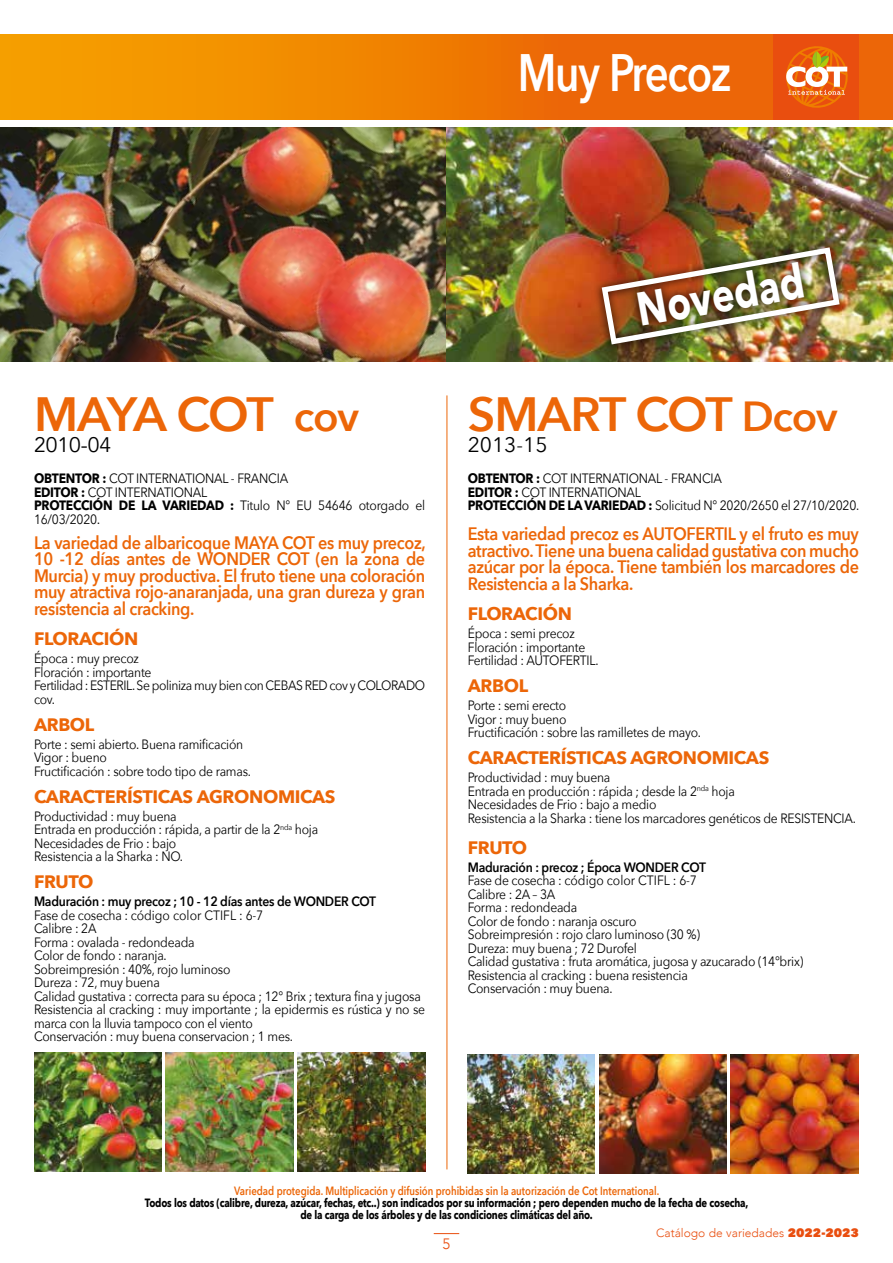
<style>
.page{position:relative;width:893px;height:1263px;background:#fff}
.page>*{position:absolute;margin:0;border:0;box-sizing:border-box;transform-origin:0 0}
.t1{font:600 52.5px "Avenir Next";letter-spacing:-.03em;color:#fff;scale:.8 1}
.t2{font:600 48px "Avenir Next";letter-spacing:-.03em;color:#ec6608}
.t3{font:700 47.25px "Avenir Next";color:#fff;scale:.8 1}
.t4{font:21px "Avenir";color:#000}
.t5{font:21px "Avenir Next";color:#000}
.t6{font:600 18px/16.5px "Avenir Next";letter-spacing:-.02em;color:#ec6608;text-align:justify;scale:.9 1}
.t7{font:700 18px "Avenir Next";letter-spacing:-.02em;color:#ec6608}
.t8{font:300 15px "Avenir";color:#e94e0f}
.t9{font:13.5px/13.5px "Avenir Next";letter-spacing:-.02em;color:#000;scale:.9 1}
.t10{font:600 13.5px "Avenir Next";letter-spacing:-.02em;color:#000;scale:.9 1}
.t11{font:700 12px/12px "Avenir Next";letter-spacing:-.02em;color:#000;text-align:center;scale:.8 1}
.t12{font:600 12px "Avenir Next";color:#ec6608;scale:.8 1}
.t13{font:300 12px "Avenir";color:#e94e0f}
.s1{font-size:42px}
.s2{font-weight:700}
.s3{font-family:"Avenir Next";font-weight:800}
</style>
<div class="page">
<svg style="left:434px;top:1233px;width:25px;height:1px"></svg>
<svg style="left:0;top:34px;width:893px;height:85px;background:#ef7e02"></svg>
<img style="left:0;top:128px;width:446px;height:233px">
<img style="left:34px;top:1052px;width:128px;height:119px">
<img style="left:166px;top:1052px;width:127px;height:119px">
<img style="left:298px;top:1052px;width:127px;height:119px">
<hr style="left:446px;top:395px;width:1px;height:774px;background:#ec6608">
<img style="left:446px;top:128px;width:447px;height:233px">
<img style="left:467px;top:1054px;width:128px;height:120px">
<img style="left:599px;top:1054px;width:128px;height:120px">
<img style="left:731px;top:1054px;width:127px;height:120px">
<div style="left:593px;top:239px;width:255px;height:114px;background:#000;opacity:.75"></div>
<img style="left:599px;top:244px;width:244px;height:103px">
<div style="left:774px;top:34px;width:85px;height:85px;background:#e94e0f"></div>
<svg style="left:786px;top:46px;width:62px;height:62px"></svg>
<h1 class="t1" style="left:518px;top:27px;width:268px">Muy Precoz</h1>
<h2 class="t2" style="left:34px;top:373px;width:326px">MAYA COT <span class="s1">cov</span></h2>
<h3 class="t4" style="left:34px;top:432px;width:79px">2010-04</h3>
<p class="t9" style="left:34px;top:471px;width:436px"><span class="s2">OBTENTOR :</span> COT INTERNATIONAL - FRANCIA<br><span class="s2">EDITOR :</span> COT INTERNATIONAL<br><span class="s2">PROTECCIÓN DE LA VARIEDAD :</span> Titulo N° EU 54646 otorgado el 16/03/2020.</p>
<h3 class="t6" style="left:34px;top:534px;width:437px">La variedad de albaricoque MAYA COT es muy precoz, 10 -12 días antes de WONDER COT (en la zona de Murcia) y muy productiva. El fruto tiene una coloración muy atractiva rojo-anaranjada, una gran dureza y gran resistencia al cracking.</h3>
<h3 class="t7" style="left:34px;top:623px;width:106px">FLORACIÓN</h3>
<p class="t9" style="left:34px;top:651px;width:436px">Época : muy precoz<br>Floración : importante<br>Fertilidad : ESTERIL. Se poliniza muy bien con CEBAS RED cov y COLORADO cov.</p>
<h3 class="t7" style="left:34px;top:709px;width:62px">ARBOL</h3>
<p class="t9" style="left:34px;top:737px;width:243px">Porte : semi abierto. Buena ramificación<br>Vigor : bueno<br>Fructificación : sobre todo tipo de ramas.</p>
<h3 class="t7" style="left:34px;top:781px;width:303px">CARACTERÍSTICAS AGRONOMICAS</h3>
<p class="t9" style="left:34px;top:809px;width:317px">Productividad : muy buena<br>Entrada en producción : rápida, a partir de la 2<sup>nda</sup> hoja Necesidades de Frio : bajo<br>Resistencia a la Sharka : NO.</p>
<h3 class="t7" style="left:34px;top:866px;width:61px">FRUTO</h3>
<p class="t10" style="left:34px;top:890px;width:382px">Maduración : muy precoz ; 10 - 12 días antes de WONDER COT</p>
<p class="t9" style="left:34px;top:908px;width:436px">Fase de cosecha : código color CTIFL : 6-7<br>Calibre : 2A<br>Forma : ovalada - redondeada<br>Color de fondo : naranja.<br>Sobreimpresión : 40%, rojo luminoso<br>Dureza : 72, muy buena<br>Calidad gustativa : correcta para su época ; 12° Brix ; textura fina y jugosa Resistencia al cracking : muy importante ; la epidermis es rústica y no se marca con la lluvia tampoco con el viento<br>Conservación : muy buena conservacion ; 1 mes.</p>
<h3 class="t3" style="left:630px;top:270px;width:213px;rotate:-10deg">Novedad</h3>
<h2 class="t2" style="left:468px;top:373px;width:371px">SMART COT <span class="s1">Dcov</span></h2>
<h3 class="t5" style="left:468px;top:427px;width:81px">2013-15</h3>
<p class="t9" style="left:468px;top:471px;width:437px"><span class="s2">OBTENTOR :</span> COT INTERNATIONAL - FRANCIA<br><span class="s2">EDITOR :</span> COT INTERNATIONAL<br><span class="s2">PROTECCIÓN DE LA VARIEDAD :</span> Solicitud N° 2020/2650 el 27/10/2020.</p>
<h3 class="t6" style="left:468px;top:525px;width:436px">Esta variedad precoz es AUTOFERTIL y el fruto es muy atractivo. Tiene una buena calidad gustativa con mucho azúcar por la época. Tiene también los marcadores de Resistencia a la Sharka.</h3>
<h3 class="t7" style="left:468px;top:598px;width:106px">FLORACIÓN</h3>
<p class="t9" style="left:468px;top:626px;width:147px">Época : semi precoz<br>Floración : importante<br>Fertilidad : AUTOFERTIL.</p>
<h3 class="t7" style="left:468px;top:670px;width:62px">ARBOL</h3>
<p class="t9" style="left:468px;top:698px;width:261px">Porte : semi erecto<br>Vigor : muy bueno<br>Fructificación : sobre las ramilletes de mayo.</p>
<h3 class="t7" style="left:468px;top:742px;width:303px">CARACTERÍSTICAS AGRONOMICAS</h3>
<p class="t9" style="left:468px;top:770px;width:433px">Productividad : muy buena<br>Entrada en producción : rápida ; desde la 2<sup>nda</sup> hoja<br>Necesidades de Frio : bajo a medio<br>Resistencia a la Sharka : tiene los marcadores genéticos de RESISTENCIA.</p>
<h3 class="t7" style="left:468px;top:832px;width:61px">FRUTO</h3>
<p class="t10" style="left:468px;top:856px;width:266px">Maduración : precoz ; Época WONDER COT</p>
<p class="t9" style="left:468px;top:873px;width:374px">Fase de cosecha : código color CTIFL : 6-7<br>Calibre : 2A – 3A<br>Forma : redondeada<br>Color de fondo : naranja oscuro<br>Sobreimpresión : rojo claro luminoso (30 %)<br>Dureza: muy buena ; 72 Durofel<br>Calidad gustativa : fruta aromática, jugosa y azucarado (14°brix)<br>Resistencia al cracking : buena resistencia<br>Conservación : muy buena.</p>
<p class="t12" style="left:234px;top:1181px;width:533px">Variedad protegida. Multiplicación y difusión prohibidas sin la autorización de Cot International.</p>
<p class="t11" style="left:145px;top:1197px;width:756px">Todos los datos (calibre, dureza, azúcar, fechas, etc..) son indicados por su información ; pero dependen mucho de la fecha de cosecha, de la carga de los árboles y de las condiciones climáticas del año.</p>
<p class="t8" style="left:443px;top:1235px;width:9px">5</p>
<p class="t13" style="left:656px;top:1226px;width:204px">Catálogo de variedades <span class="s3">2022-2023</span></p>
</div>
